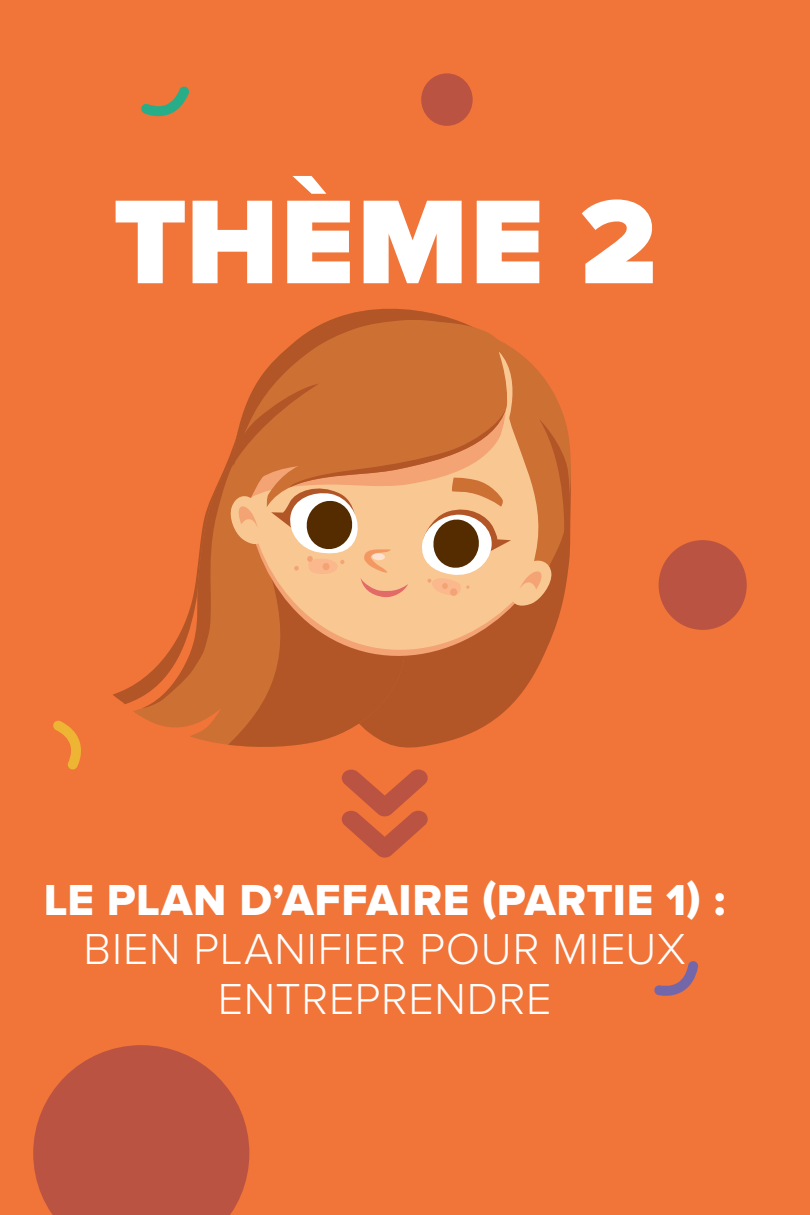
<style>
.page{position:relative;width:810px;height:1215px;background:#f17439}
.page>*{position:absolute;margin:0;border:0;box-sizing:border-box;transform-origin:0 0}
.intertitre_gris{font:900 123.75px "Proxima Nova";letter-spacing:.015em;color:#fff}
.intertitre_gris-2{font:300 45px/49.5px "Proxima Nova";letter-spacing:.015em;color:#fff;text-align:center}
.intertitre_gris-3{font:45px "Proxima Nova Extrabld";letter-spacing:.015em;color:#fff}
</style>
<div class="page">
<svg style="left:342px;top:769px;width:86px;height:89px"></svg>
<svg style="left:141px;top:86px;width:48px;height:31px"></svg>
<svg style="left:654px;top:961px;width:45px;height:35px"></svg>
<svg style="left:53px;top:720px;width:28px;height:50px"></svg>
<svg style="left:33px;top:1045px;width:216px;height:170px"></svg>
<div style="left:659px;top:540px;width:88px;height:90px;background:#ba5341;border-radius:50%"></div>
<div style="left:421px;top:73px;width:52px;height:53px;background:#ba5341;border-radius:50%"></div>
<svg style="left:411px;top:708px;width:97px;height:40px;fill:#b25527"></svg>
<svg style="left:113px;top:685px;width:20px;height:19px"></svg>
<svg style="left:133px;top:678px;width:95px;height:67px;fill:#cc7034"></svg>
<svg style="left:228px;top:708px;width:183px;height:40px;fill:#b25527"></svg>
<svg style="left:306px;top:308px;width:182px;height:25px"></svg>
<svg style="left:143px;top:333px;width:428px;height:375px"></svg>
<p class="intertitre_gris" style="left:113px;top:171px;width:544px">THÈME 2</p>
<p class="intertitre_gris-3" style="left:44px;top:874px;width:683px">LE PLAN D’AFFAIRE (PARTIE 1) :</p>
<p class="intertitre_gris-2" style="left:84px;top:925px;width:604px">BIEN PLANIFIER POUR MIEUX<br>ENTREPRENDRE</p>
</div>
